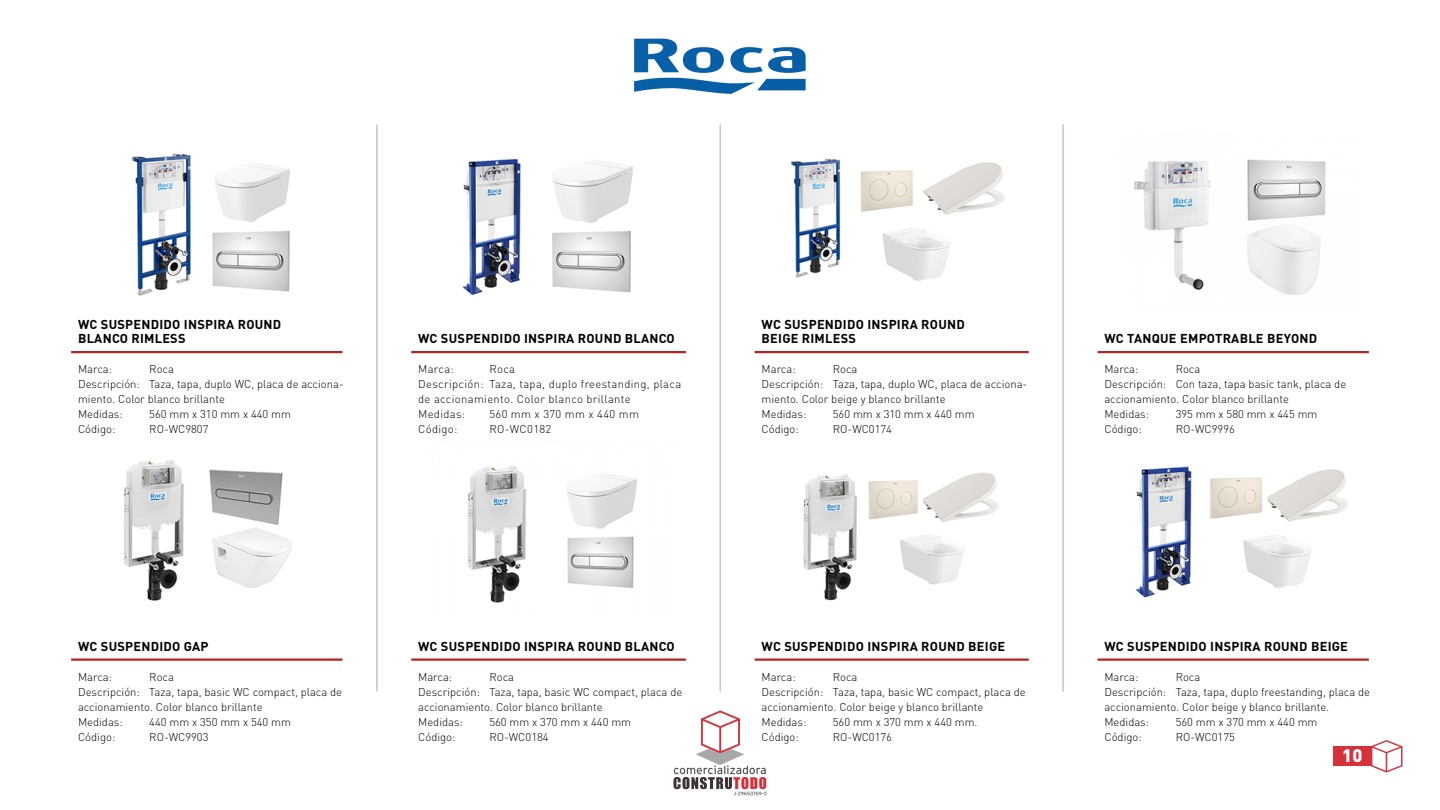
<style>
.page{position:relative;width:1440px;height:810px;background:#fff}
.page>*{position:absolute;margin:0;border:0;box-sizing:border-box;transform-origin:0 0}
.t1{font:900 18px "DIN Pro";color:#fff}
.t2{font:700 12.75px/15px "DIN Pro";letter-spacing:.02em;color:#000}
.t3{font:300 11.25px/15px "DIN Pro";color:#000}
.t4{font:300 11.25px/15px "DIN Pro";letter-spacing:.03em;color:#000}
</style>
<div class="page">
<svg style="left:1371px;top:740px;width:32px;height:32px"></svg>
<svg style="left:674px;top:710px;width:93px;height:86px"></svg>
<hr style="left:376px;top:124px;width:2px;height:568px;background:#c7c4c4">
<hr style="left:720px;top:124px;width:1px;height:568px;background:#c7c4c4">
<hr style="left:1062px;top:124px;width:2px;height:568px;background:#c7c4c4">
<img style="left:634px;top:38px;width:172px;height:56px">
<hr style="left:71px;top:351px;width:271px;height:2px;background:#b22721">
<hr style="left:71px;top:658px;width:271px;height:3px;background:#b22721">
<hr style="left:411px;top:351px;width:275px;height:2px;background:#b22721">
<hr style="left:411px;top:658px;width:275px;height:3px;background:#b22721">
<hr style="left:755px;top:351px;width:274px;height:2px;background:#b22721">
<hr style="left:755px;top:658px;width:274px;height:3px;background:#b22721">
<hr style="left:1097px;top:351px;width:272px;height:2px;background:#b22721">
<hr style="left:1097px;top:658px;width:272px;height:3px;background:#b22721">
<div style="left:1334px;top:747px;width:37px;height:19px;background:#d6303b"></div>
<img style="left:803px;top:472px;width:196px;height:129px">
<img style="left:1135px;top:466px;width:213px;height:132px">
<img style="left:132px;top:153px;width:158px;height:143px">
<img style="left:462px;top:158px;width:171px;height:138px">
<img style="left:467px;top:466px;width:170px;height:137px">
<img style="left:123px;top:460px;width:169px;height:141px">
<img style="left:791px;top:158px;width:214px;height:123px">
<img style="left:1134px;top:159px;width:192px;height:136px">
<p class="t2" style="left:78px;top:316px;width:205px">WC SUSPENDIDO INSPIRA ROUND<br>BLANCO RIMLESS</p>
<p class="t2" style="left:418px;top:331px;width:258px">WC SUSPENDIDO INSPIRA ROUND BLANCO</p>
<p class="t2" style="left:762px;top:316px;width:205px">WC SUSPENDIDO INSPIRA ROUND<br>BEIGE RIMLESS</p>
<p class="t2" style="left:1104px;top:331px;width:214px">WC TANQUE EMPOTRABLE BEYOND</p>
<p class="t3" style="left:78px;top:361px;width:267px;text-indent:71px">Roca<br>Descripción: Taza, tapa, duplo WC, placa de acciona&shy;miento. Color blanco brillante<br>Medidas:</p>
<p class="t3" style="left:78px;top:361px;width:36px">Marca:</p>
<p class="t3" style="left:149px;top:406px;width:143px">560 mm x 310 mm x 440 mm</p>
<p class="t4" style="left:418px;top:361px;width:265px;text-indent:71px">Roca<br>Descripción: Taza, tapa, duplo freestanding, placa de accionamiento. Color blanco brillante<br>Medidas:</p>
<p class="t3" style="left:418px;top:361px;width:37px">Marca:</p>
<p class="t4" style="left:489px;top:406px;width:151px">560 mm x 370 mm x 440 mm</p>
<p class="t3" style="left:762px;top:361px;width:267px;text-indent:71px">Roca<br>Descripción: Taza, tapa, duplo WC, placa de acciona&shy;miento. Color beige y blanco brillante<br>Medidas:</p>
<p class="t3" style="left:762px;top:361px;width:36px">Marca:</p>
<p class="t3" style="left:833px;top:406px;width:143px">560 mm x 310 mm x 440 mm</p>
<p class="t3" style="left:1104px;top:361px;width:243px;text-indent:71px">Roca<br>Descripción: Con taza, tapa basic tank, placa de accionamiento. Color blanco brillante<br>Medidas:</p>
<p class="t3" style="left:1104px;top:361px;width:36px">Marca:</p>
<p class="t3" style="left:1176px;top:406px;width:143px">395 mm x 580 mm x 445 mm</p>
<p class="t3" style="left:78px;top:421px;width:39px">Código:</p>
<p class="t3" style="left:149px;top:421px;width:61px">RO-WC9807</p>
<p class="t3" style="left:418px;top:421px;width:41px">Código:</p>
<p class="t4" style="left:489px;top:421px;width:63px">RO-WC0182</p>
<p class="t3" style="left:762px;top:421px;width:39px">Código:</p>
<p class="t3" style="left:833px;top:421px;width:61px">RO-WC0174</p>
<p class="t3" style="left:1104px;top:421px;width:39px">Código:</p>
<p class="t3" style="left:1176px;top:421px;width:61px">RO-WC9996</p>
<p class="t2" style="left:78px;top:638px;width:132px">WC SUSPENDIDO GAP</p>
<p class="t2" style="left:418px;top:638px;width:258px">WC SUSPENDIDO INSPIRA ROUND BLANCO</p>
<p class="t2" style="left:762px;top:638px;width:245px">WC SUSPENDIDO INSPIRA ROUND BEIGE</p>
<p class="t2" style="left:1104px;top:638px;width:245px">WC SUSPENDIDO INSPIRA ROUND BEIGE</p>
<p class="t3" style="left:78px;top:669px;width:266px;text-indent:71px">Roca<br>Descripción: Taza, tapa, basic WC compact, placa de accionamiento. Color blanco brillante<br>Medidas:</p>
<p class="t3" style="left:78px;top:669px;width:36px">Marca:</p>
<p class="t3" style="left:149px;top:714px;width:143px">440 mm x 350 mm x 540 mm</p>
<p class="t3" style="left:418px;top:669px;width:266px;text-indent:71px">Roca<br>Descripción: Taza, tapa, basic WC compact, placa de accionamiento. Color blanco brillante<br>Medidas:</p>
<p class="t3" style="left:418px;top:669px;width:36px">Marca:</p>
<p class="t3" style="left:489px;top:714px;width:143px">560 mm x 370 mm x 440 mm</p>
<p class="t3" style="left:762px;top:669px;width:266px;text-indent:71px">Roca<br>Descripción: Taza, tapa, basic WC compact, placa de accionamiento. Color beige y blanco brillante<br>Medidas:</p>
<p class="t3" style="left:762px;top:669px;width:36px">Marca:</p>
<p class="t3" style="left:833px;top:714px;width:146px">560 mm x 370 mm x 440 mm.</p>
<p class="t3" style="left:1104px;top:669px;width:267px;text-indent:71px">Roca<br>Descripción: Taza, tapa, duplo freestanding, placa de accionamiento. Color beige y blanco brillante.<br>Medidas:</p>
<p class="t3" style="left:1104px;top:669px;width:36px">Marca:</p>
<p class="t3" style="left:1176px;top:714px;width:143px">560 mm x 370 mm x 440 mm</p>
<p class="t3" style="left:78px;top:729px;width:39px">Código:</p>
<p class="t3" style="left:149px;top:729px;width:61px">RO-WC9903</p>
<p class="t3" style="left:418px;top:729px;width:39px">Código:</p>
<p class="t3" style="left:489px;top:729px;width:61px">RO-WC0184</p>
<p class="t3" style="left:762px;top:729px;width:39px">Código:</p>
<p class="t3" style="left:833px;top:729px;width:61px">RO-WC0176</p>
<p class="t3" style="left:1104px;top:729px;width:39px">Código:</p>
<p class="t3" style="left:1176px;top:729px;width:61px">RO-WC0175</p>
<h1 class="t1" style="left:1342px;top:743px;width:22px">10</h1>
</div>
